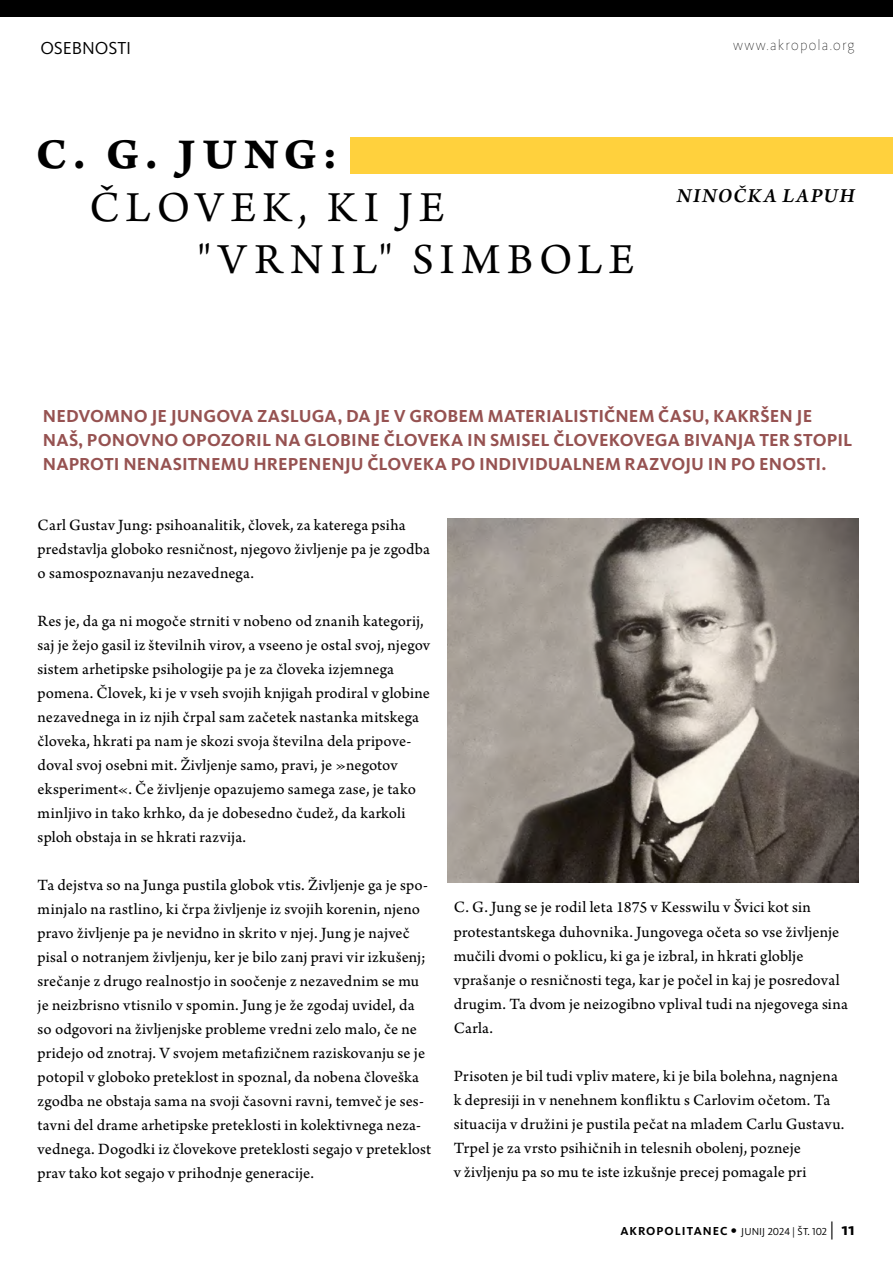
<style>
.page{position:relative;width:893px;height:1263px;background:#fff}
.page>*{position:absolute;margin:0;border:0;box-sizing:border-box;transform-origin:0 0}
.t1{font:45px/52.5px "Arno Pro";letter-spacing:.15em;color:#000}
.t2{font:45px "Arno Pro Bold Caption";color:#000}
.t3{font:italic 600 21px "Arno Pro";letter-spacing:.08em;color:#000}
.t4{font:700 18px/24px "Kievit Pro";letter-spacing:.005em;color:#965251}
.t5{font:18px "Kievit Pro";color:#000}
.t6{font:16.5px/24px "Arno Pro Sm Text";letter-spacing:.01em;color:#000}
.t7{font:100 15px "Kievit Pro";letter-spacing:.08em;color:#000}
.t8{font:10.5px "Kievit Pro";color:#000}
.s1{font-weight:700;font-size:12px}
.s2{font-family:"Tahoma";font-size:13.5px}
.s3{font-size:18px}
.s4{font-weight:700;font-size:18px}
</style>
<div class="page">
<div style="left:0;top:0;width:893px;height:17px;background:#000"></div>
<div style="left:351px;top:137px;width:542px;height:37px;background:#ffd13d"></div>
<img style="left:447px;top:518px;width:411px;height:364px">
<p class="t5" style="left:40px;top:37px;width:92px">OSEBNOSTI</p>
<p class="t7" style="left:733px;top:36px;width:123px">www.akropola.org</p>
<h1 class="t2" style="left:36px;top:127px;width:304px">C. G. JUNG:</h1>
<h1 class="t1" style="left:198px;top:183px;width:438px;text-indent:-108px">ČLOVEK, KI JE "VRNIL" SIMBOLE</h1>
<p class="t3" style="left:677px;top:183px;width:180px">NINOČKA LAPUH</p>
<p class="t4" style="left:43px;top:404px;width:811px">NEDVOMNO JE JUNGOVA ZASLUGA, DA JE V GROBEM MATERIALISTIČNEM ČASU, KAKRŠEN JE<br>NAŠ, PONOVNO OPOZORIL NA GLOBINE ČLOVEKA IN SMISEL ČLOVEKOVEGA BIVANJA TER STOPIL<br>NAPROTI NENASITNEMU HREPENENJU ČLOVEKA PO INDIVIDUALNEM RAZVOJU IN PO ENOSTI.</p>
<p class="t6" style="left:38px;top:513px;width:394px">Carl Gustav Jung: psihoanalitik, človek, za katerega psiha predstavlja globoko resničnost, njegovo življenje pa je zgodba o samospoznavanju nezavednega.</p>
<p class="t6" style="left:38px;top:609px;width:394px">Res je, da ga ni mogoče strniti v nobeno od znanih kategorij, saj je žejo gasil iz številnih virov, a vseeno je ostal svoj, njegov sistem arhetipske psihologije pa je za človeka izjemnega pomena. Človek, ki je v vseh svojih knjigah prodiral v globine nezavednega in iz njih črpal sam začetek nastanka mitskega človeka, hkrati pa nam je skozi svoja številna dela pripove&shy;doval svoj osebni mit. Življenje samo, pravi, je »negotov eksperiment«. Če življenje opazujemo samega zase, je tako minljivo in tako krhko, da je dobesedno čudež, da karkoli sploh obstaja in se hkrati razvija.</p>
<p class="t6" style="left:38px;top:873px;width:395px">Ta dejstva so na Junga pustila globok vtis. Življenje ga je spo&shy;minjalo na rastlino, ki črpa življenje iz svojih korenin, njeno pravo življenje pa je nevidno in skrito v njej. Jung je največ pisal o notranjem življenju, ker je bilo zanj pravi vir izkušenj; srečanje z drugo realnostjo in soočenje z nezavednim se mu je neizbrisno vtisnilo v spomin. Jung je že zgodaj uvidel, da so odgovori na življenjske probleme vredni zelo malo, če ne pridejo od znotraj. V svojem metafizičnem raziskovanju se je potopil v globoko preteklost in spoznal, da nobena človeška zgodba ne obstaja sama na svoji časovni ravni, temveč je ses&shy;tavni del drame arhetipske preteklosti in kolektivnega neza&shy;vednega. Dogodki iz človekove preteklosti segajo v preteklost prav tako kot segajo v prihodnje generacije.</p>
<p class="t6" style="left:454px;top:896px;width:396px">C. G. Jung se je rodil leta 1875 v Kesswilu v Švici kot sin protestantskega duhovnika. Jungovega očeta so vse življenje mučili dvomi o poklicu, ki ga je izbral, in hkrati globlje vprašanje o resničnosti tega, kar je počel in kaj je posredoval drugim. Ta dvom je neizogibno vplival tudi na njegovega sina Carla.</p>
<p class="t6" style="left:454px;top:1064px;width:392px">Prisoten je bil tudi vpliv matere, ki je bila bolehna, nagnjena k depresiji in v nenehnem konfliktu s Carlovim očetom. Ta situacija v družini je pustila pečat na mladem Carlu Gustavu.<br>Trpel je za vrsto psihičnih in telesnih obolenj, pozneje<br>v življenju pa so mu te iste izkušnje precej pomagale pri</p>
<p class="t8" style="left:620px;top:1225px;width:236px"><span class="s1">AKROPOLITANEC</span> <span class="s2">•</span> JUNIJ 2024 | ŠT. 102 <span class="s3">|</span> <span class="s4">11</span></p>
</div>
